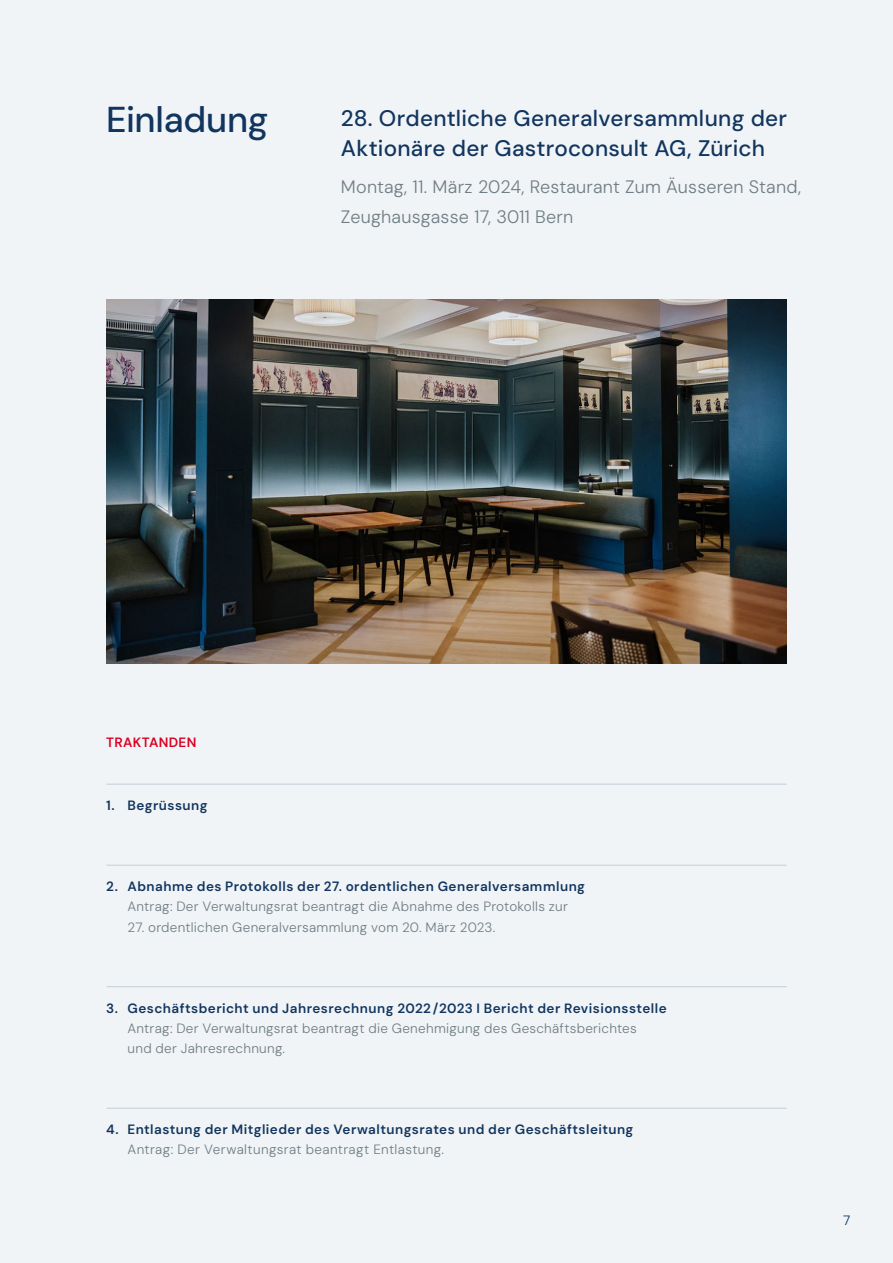
<style>
.page{position:relative;width:893px;height:1263px;background:#f1f4f6}
.page>*{position:absolute;margin:0;border:0;box-sizing:border-box;transform-origin:0 0}
.t1{font:500 36px "DM Sans";letter-spacing:-.01em;color:#11355f}
.t2{font:500 22.5px/29.2px "DM Sans";letter-spacing:.01em;color:#11355f}
.t3{font:300 18px/29.2px "DM Sans";letter-spacing:.01em;color:#707e85}
.Fliesstext__Blocksatz{font:300 13.5px/20.2px "DM Sans";letter-spacing:.02em;color:#707e85;text-align:center}
.Fliesstext__Blocksatz-2{font:600 13.5px/20.2px "DM Sans";letter-spacing:.03em;color:#11355f}
.Kopfzeile{font:600 13.5px "DM Sans";letter-spacing:.02em;color:#db0022}
.t4{font:300 13.5px "DM Sans";color:#11355f}
.s1{font-weight:600;color:#11355f}
.s2{font-weight:300;color:#707e85}
</style>
<div class="page">
<hr style="left:106px;top:784px;width:681px;height:1px;background:#c6cdd8">
<hr style="left:106px;top:865px;width:681px;height:1px;background:#c6cdd8">
<hr style="left:106px;top:986px;width:681px;height:1px;background:#c6cdd8">
<hr style="left:106px;top:1108px;width:681px;height:1px;background:#c6cdd8">
<img style="left:106px;top:299px;width:681px;height:365px">
<p class="t1" style="left:106px;top:97px;width:163px">Einladung</p>
<p class="t2" style="left:341px;top:104px;width:448px">28. Ordentliche Generalversammlung der<br>Aktionäre der Gastroconsult AG, Zürich</p>
<p class="t3" style="left:341px;top:172px;width:462px">Montag, 11. März 2024, Restaurant Zum Äusseren Stand,<br>Zeughausgasse 17, 3011 Bern</p>
<p class="Kopfzeile" style="left:106px;top:734px;width:92px">TRAKTANDEN</p>
<p class="Fliesstext__Blocksatz-2" style="left:106px;top:795px;width:103px">1. Begrüssung</p>
<p class="Fliesstext__Blocksatz" style="left:106px;top:876px;width:480px"><span class="s1">2. Abnahme des Protokolls der 27. ordentlichen Generalversammlung<br></span>Antrag: Der Verwaltungsrat beantragt die Abnahme des Protokolls zur</p>
<p class="Fliesstext__Blocksatz" style="left:128px;top:917px;width:369px">27. ordentlichen Generalversammlung vom 20. März 2023.</p>
<p class="Fliesstext__Blocksatz" style="left:128px;top:998px;width:541px;text-align:left;text-indent:-21px"><span class="s1">3. Geschäftsbericht und Jahresrechnung 2022/2023 I Bericht der Revisionsstelle<br></span>Antrag: Der Verwaltungsrat beantragt die Genehmigung des Geschäftsberichtes<br>und der Jahresrechnung.</p>
<p class="Fliesstext__Blocksatz-2" style="left:128px;top:1119px;width:507px;text-indent:-21px">4. Entlastung der Mitglieder des Verwaltungsrates und der Geschäftsleitung<br><span class="s2">Antrag: Der Verwaltungsrat beantragt Entlastung.</span></p>
<p class="t4" style="left:843px;top:1212px;width:9px">7</p>
</div>
